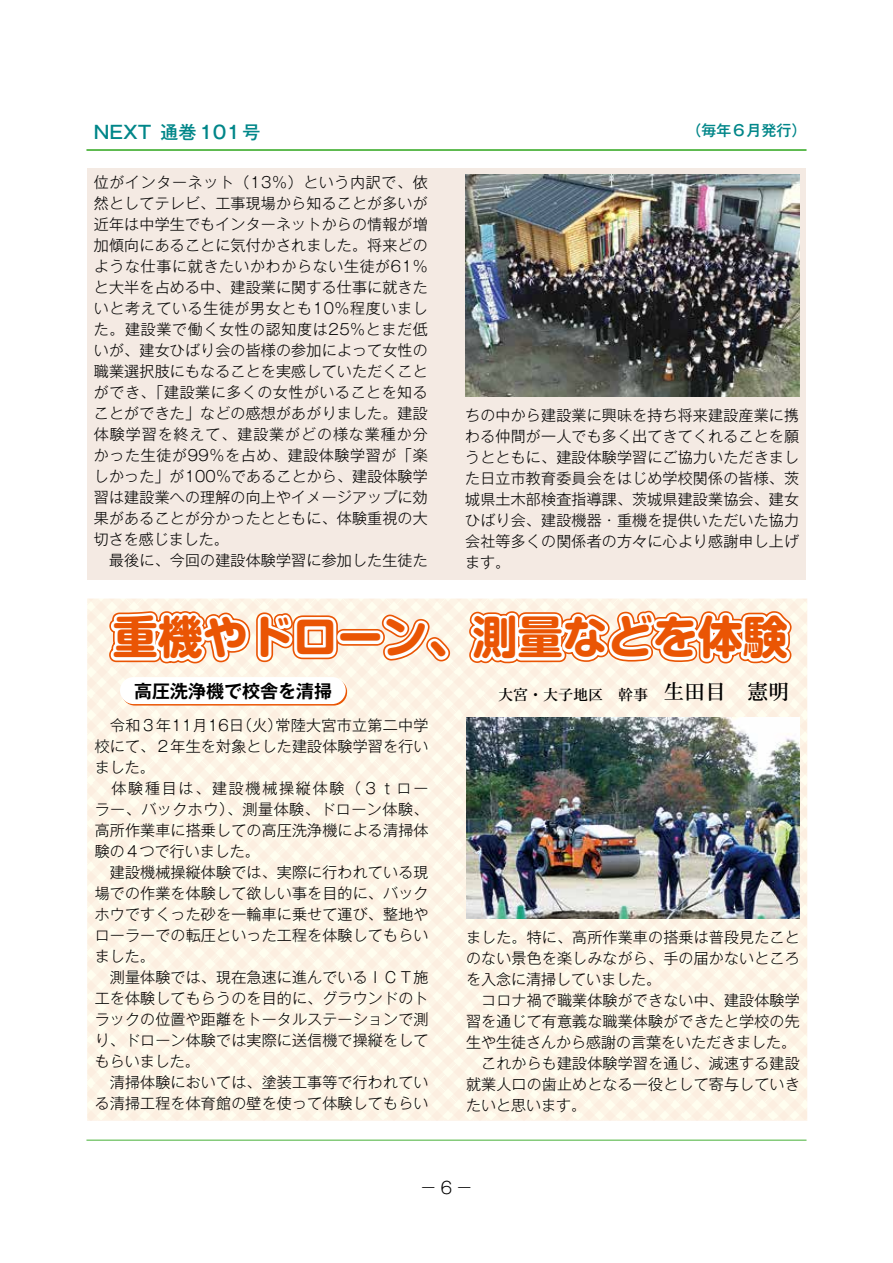
<style>
.page{position:relative;width:893px;height:1263px;background:#fff}
.page>*{position:absolute;margin:0;border:0;box-sizing:border-box;transform-origin:0 0}
.t1{font:700 45px "Shin M Go Pro";color:#ea5504}
.t2{font:700 18px "Gothic MB101 Pro De";color:#000}
.t3{font:500 18px "Gothic MB101 Pro";color:#008689}
.t4{font:300 16.5px "Gothic MB101 Pro";color:#000}
.t5{font:300 15px/21px "Gothic MB101 Pro";letter-spacing:.01em;color:#000}
.t6{font:15px "DFHS Mincho R Pro 5 W5";color:#000}
.t7{font:500 15px "Gothic MB101 Pro";color:#008689}
.s1{font-size:21px}
</style>
<div class="page">
<div style="left:87px;top:168px;width:719px;height:411px;background:#f4eae3"></div>
<svg style="left:87px;top:598px;width:720px;height:523px;fill:#fdf4e6"></svg>
<div style="left:336px;top:629px;width:49px;height:17px;border:9px solid #ea5504;border-radius:4px"></div>
<svg style="left:104px;top:598px;width:239px;height:102px"></svg>
<div style="left:337px;top:631px;width:46px;height:13px;border:6px solid #fff;border-radius:4px"></div>
<svg style="left:377px;top:598px;width:419px;height:107px"></svg>
<svg style="left:121px;top:678px;width:226px;height:27px"></svg>
<div style="left:120px;top:677px;width:226px;height:27px;background:#fff;border-radius:14px"></div>
<img style="left:466px;top:718px;width:334px;height:201px">
<img style="left:465px;top:175px;width:334px;height:222px">
<hr style="left:86px;top:149px;width:720px;height:2px;background:#45b035">
<hr style="left:86px;top:1140px;width:720px;height:1px;background:#45b035">
<p class="t3" style="left:94px;top:117px;width:168px">NEXT 通巻 101号</p>
<p class="t7" style="left:686px;top:118px;width:121px">（毎年６月発行）</p>
<p class="t5" style="left:94px;top:170px;width:335px">位がインターネット（13％）という内訳で、依然としてテレビ、工事現場から知ることが多いが近年は中学生でもインターネットからの情報が増加傾向にあることに気付かされました。将来どのような仕事に就きたいかわからない生徒が61％と大半を占める中、建設業に関する仕事に就きたいと考えている生徒が男女とも10％程度いました。建設業で働く女性の認知度は25％とまだ低いが、建女ひばり会の皆様の参加によって女性の職業選択肢にもなることを実感していただくことができ、｢建設業に多くの女性がいることを知ることができた」などの感想があがりました。建設体験学習を終えて、建設業がどの様な業種か分かった生徒が99％を占め、建設体験学習が「楽しかった」が100％であることから、建設体験学習は建設業への理解の向上やイメージアップに効果があることが分かったとともに、体験重視の大切さを感じました。<br>　最後に、今回の建設体験学習に参加した生徒た</p>
<p class="t5" style="left:465px;top:402px;width:335px;text-align:justify">ちの中から建設業に興味を持ち将来建設産業に携わる仲間が一人でも多く出てきてくれることを願うとともに、建設体験学習にご協力いただきました日立市教育委員会をはじめ学校関係の皆様、茨城県土木部検査指導課、茨城県建設業協会、建女ひばり会、建設機器・重機を提供いただいた協力会社等多くの関係者の方々に心より感謝申し上げます。</p>
<h1 class="t1" style="left:113px;top:601px;width:676px">重機やドローン、測量などを体験</h1>
<p class="t2" style="left:134px;top:676px;width:200px">高圧洗浄機で校舎を清掃</p>
<p class="t6" style="left:498px;top:683px;width:292px">大宮・大子地区　幹事　<span class="s1">生田目　憲明</span></p>
<p class="t5" style="left:95px;top:713px;width:335px">　令和３年11月16日(火)常陸大宮市立第二中学校にて、２年生を対象とした建設体験学習を行いました。<br>　体験種目は、建設機械操縦体験（３ｔローラー、バックホウ)、測量体験、ドローン体験、高所作業車に搭乗しての高圧洗浄機による清掃体験の４つで行いました。<br>　建設機械操縦体験では、実際に行われている現場での作業を体験して欲しい事を目的に、バックホウですくった砂を一輪車に乗せて運び、整地やローラーでの転圧といった工程を体験してもらいました。<br>　測量体験では、現在急速に進んでいるＩＣＴ施工を体験してもらうのを目的に、グラウンドのトラックの位置や距離をトータルステーションで測り、ドローン体験では実際に送信機で操縦をしてもらいました。<br>　清掃体験においては、塗装工事等で行われている清掃工程を体育館の壁を使って体験してもらい</p>
<p class="t5" style="left:466px;top:924px;width:335px">ました。特に、高所作業車の搭乗は普段見たことのない景色を楽しみながら、手の届かないところを入念に清掃していました。<br>　コロナ禍で職業体験ができない中、建設体験学習を通じて有意義な職業体験ができたと学校の先生や生徒さんから感謝の言葉をいただきました。　これからも建設体験学習を通じ、減速する建設就業⼈⼝の⻭⽌めとなる一役として寄与していきたいと思います。</p>
<p class="t4" style="left:420px;top:1174px;width:54px">－6－</p>
</div>
